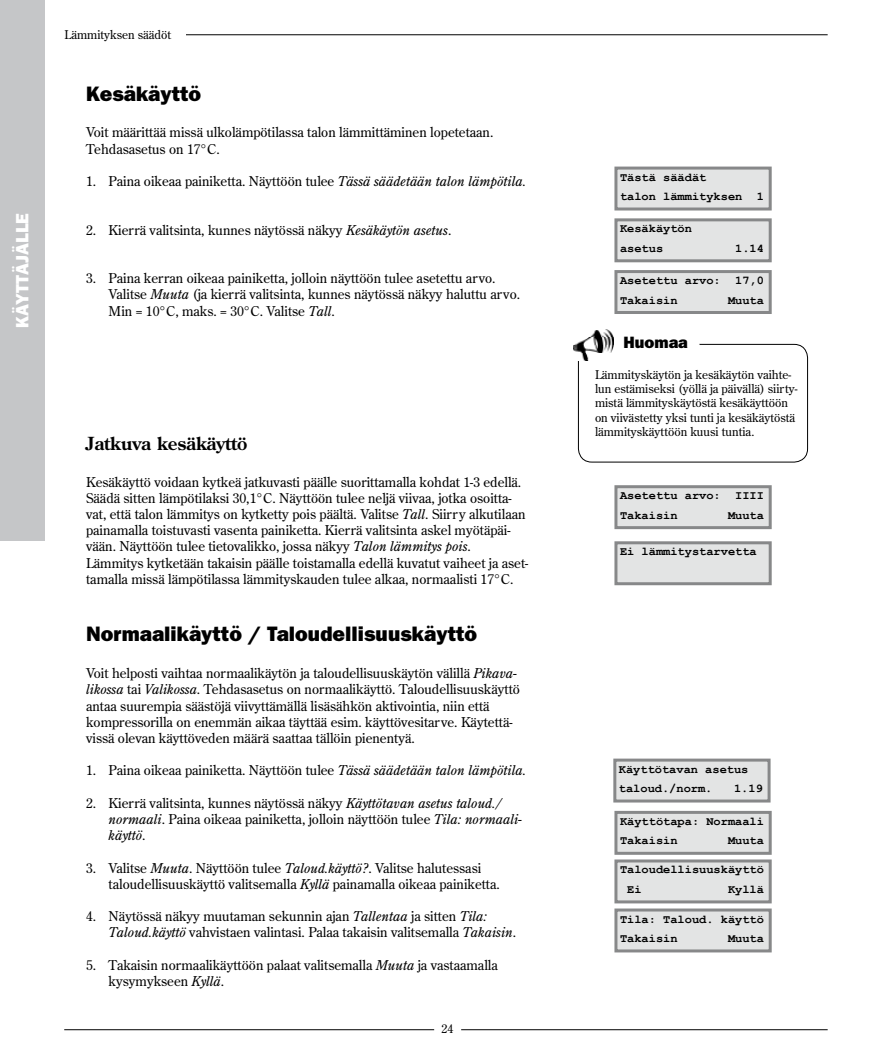
<style>
.page{position:relative;width:893px;height:1063px;background:#fff}
.page>*{position:absolute;margin:0;border:0;box-sizing:border-box;transform-origin:0 0}
.t1{font:800 21px "Franklin Gothic";color:#000}
.t2{font:700 18px "Century Old Style";color:#000}
.t3{font:800 18px "Franklin Gothic";color:#fff}
.t4{font:800 16.5px "Franklin Gothic";color:#000}
.t5{font:13.5px/16.2px "Century Old Style";color:#000}
.t6{font:700 12px/19.5px "Courier New";color:#000}
.t7{font:12px/14.4px "Century Old Style";color:#000}
.s1{font-style:italic}
</style>
<div class="page">
<hr style="left:64px;top:34px;width:764px;height:1px;background:#000">
<hr style="left:64px;top:1029px;width:764px;height:1px;background:#000">
<div style="left:434px;top:1027px;width:27px;height:11px;border:2px solid #fff"></div>
<div style="left:0;top:0;width:45px;height:541px;background:#c5c6c8"></div>
<div style="left:616px;top:168px;width:154px;height:41px;background:#e3e4e4"></div>
<div style="left:614px;top:167px;width:158px;height:44px;border:3px solid #878889"></div>
<div style="left:616px;top:220px;width:154px;height:41px;background:#e3e4e4"></div>
<div style="left:614px;top:218px;width:158px;height:44px;border:3px solid #878889"></div>
<div style="left:616px;top:272px;width:154px;height:41px;background:#e3e4e4"></div>
<div style="left:614px;top:270px;width:158px;height:44px;border:3px solid #878889"></div>
<div style="left:578px;top:344px;width:230px;height:118px;border:1px solid #000;border-radius:14px"></div>
<svg style="left:578px;top:343px;width:123px;height:18px"></svg>
<img style="left:573px;top:329px;width:41px;height:31px">
<div style="left:52px;top:27px;width:133px;height:15px;background:#fff"></div>
<div style="left:616px;top:487px;width:154px;height:41px;background:#e3e4e4"></div>
<div style="left:614px;top:485px;width:158px;height:44px;border:3px solid #878889"></div>
<div style="left:616px;top:543px;width:154px;height:41px;background:#e3e4e4"></div>
<div style="left:614px;top:541px;width:158px;height:44px;border:3px solid #878889"></div>
<div style="left:615px;top:760px;width:154px;height:41px;background:#e3e4e4"></div>
<div style="left:613px;top:759px;width:158px;height:44px;border:3px solid #878889"></div>
<div style="left:616px;top:861px;width:154px;height:41px;background:#e3e4e4"></div>
<div style="left:614px;top:859px;width:158px;height:44px;border:3px solid #878889"></div>
<div style="left:616px;top:910px;width:154px;height:41px;background:#e3e4e4"></div>
<div style="left:614px;top:909px;width:158px;height:43px;border:3px solid #878889"></div>
<div style="left:616px;top:812px;width:154px;height:41px;background:#e3e4e4"></div>
<div style="left:614px;top:811px;width:158px;height:44px;border:3px solid #878889"></div>
<h2 class="t3" style="left:12px;top:328px;width:116px;rotate:-90deg">KÄYTTÄJÄLLE</h2>
<p class="t7" style="left:64px;top:27px;width:108px">Lämmityksen säädöt</p>
<h1 class="t1" style="left:86px;top:81px;width:117px">Kesäkäyttö</h1>
<p class="t5" style="left:86px;top:124px;width:409px">Voit määrittää missä ulkolämpötilassa talon lämmittäminen lopetetaan.<br>Tehdasasetus on 17°C.</p>
<p class="t5" style="left:86px;top:173px;width:442px">1. Paina oikeaa painiketta. Näyttöön tulee <span class="s1">Tässä säädetään talon lämpötila.</span></p>
<p class="t5" style="left:86px;top:221px;width:367px">2. Kierrä valitsinta, kunnes näytössä näkyy <span class="s1">Kesäkäytön asetus</span>.</p>
<p class="t5" style="left:109px;top:270px;width:413px;text-indent:-22px">3. Paina kerran oikeaa painiketta, jolloin näyttöön tulee asetettu arvo.<br>Valitse <span class="s1">Muuta</span> (ja kierrä valitsinta, kunnes näytössä näkyy haluttu arvo.<br>Min = 10°C, maks. = 30°C. Valitse <span class="s1">Tall</span>.</p>
<h2 class="t2" style="left:86px;top:432px;width:163px">Jatkuva kesäkäyttö</h2>
<p class="t5" style="left:86px;top:473px;width:444px">Kesäkäyttö voidaan kytkeä jatkuvasti päälle suorittamalla kohdat 1-3 edellä.<br>Säädä sitten lämpötilaksi 30,1°C. Näyttöön tulee neljä viivaa, jotka osoitta&shy;vat, että talon lämmitys on kytketty pois päältä. Valitse <span class="s1">Tall</span>. Siirry alkutilaan painamalla toistuvasti vasenta painiketta. Kierrä valitsinta askel myötäpäi&shy;vään. Näyttöön tulee tietovalikko, jossa näkyy <span class="s1">Talon lämmitys pois</span>.<br>Lämmitys kytketään takaisin päälle toistamalla edellä kuvatut vaiheet ja aset&shy;tamalla missä lämpötilassa lämmityskauden tulee alkaa, normaalisti 17°C.</p>
<h1 class="t1" style="left:86px;top:622px;width:392px">Normaalikäyttö / Taloudellisuuskäyttö</h1>
<p class="t5" style="left:86px;top:665px;width:435px">Voit helposti vaihtaa normaalikäytön ja taloudellisuuskäytön välillä <span class="s1">Pikava&shy;likossa</span> tai <span class="s1">Valikossa</span>. Tehdasasetus on normaalikäyttö. Taloudellisuuskäyttö antaa suurempia säästöjä viivyttämällä lisäsähkön aktivointia, niin että kompressorilla on enemmän aikaa täyttää esim. käyttövesitarve. Käytettä&shy;vissä olevan käyttöveden määrä saattaa tällöin pienentyä.</p>
<p class="t5" style="left:86px;top:762px;width:442px">1. Paina oikeaa painiketta. Näyttöön tulee <span class="s1">Tässä säädetään talon lämpötila.</span></p>
<p class="t5" style="left:109px;top:795px;width:415px;text-indent:-22px">2. Kierrä valitsinta, kunnes näytössä näkyy <span class="s1">Käyttötavan asetus taloud./ normaali</span>. Paina oikeaa painiketta, jolloin näyttöön tulee <span class="s1">Tila: normaali&shy;käyttö</span>.</p>
<p class="t5" style="left:109px;top:859px;width:393px;text-indent:-23px">3. Valitse <span class="s1">Muuta</span>. Näyttöön tulee <span class="s1">Taloud.käyttö?</span>. Valitse halutessasi taloudellisuuskäyttö valitsemalla <span class="s1">Kyllä</span> painamalla oikeaa painiketta.</p>
<p class="t5" style="left:109px;top:908px;width:409px;text-indent:-22px">4. Näytössä näkyy muutaman sekunnin ajan <span class="s1">Tallentaa</span> ja sitten <span class="s1">Tila:<br>Taloud.käyttö</span> vahvistaen valintasi. Palaa takaisin valitsemalla <span class="s1">Takaisin</span>.</p>
<p class="t5" style="left:109px;top:957px;width:391px;text-indent:-22px">5. Takaisin normaalikäyttöön palaat valitsemalla <span class="s1">Muuta</span> ja vastaamalla kysymykseen <span class="s1">Kyllä</span>.</p>
<p class="t7" style="left:441px;top:1022px;width:13px">24</p>
<p class="t6" style="left:620px;top:167px;width:146px">Tästä säädät<br>talon lämmityksen 1</p>
<p class="t6" style="left:620px;top:218px;width:73px">Kesäkäytön asetus</p>
<p class="t6" style="left:735px;top:238px;width:30px">1.14</p>
<p class="t6" style="left:620px;top:270px;width:146px">Asetettu arvo: 17,0<br>Takaisin</p>
<p class="t6" style="left:728px;top:290px;width:38px">Muuta</p>
<p class="t4" style="left:623px;top:333px;width:66px">Huomaa</p>
<p class="t7" style="left:595px;top:367px;width:204px">Lämmityskäytön ja kesäkäytön vaihte&shy;lun estämiseksi (yöllä ja päivällä) siirty&shy;mistä lämmityskäytöstä kesäkäyttöön on viivästetty yksi tunti ja kesäkäytöstä lämmityskäyttöön kuusi tuntia.</p>
<p class="t6" style="left:620px;top:485px;width:146px">Asetettu arvo: IIII<br>Takaisin</p>
<p class="t6" style="left:728px;top:505px;width:38px">Muuta</p>
<p class="t6" style="left:620px;top:541px;width:138px">Ei lämmitystarvetta</p>
<p class="t6" style="left:619px;top:759px;width:131px">Käyttötavan asetus taloud./norm.</p>
<p class="t6" style="left:734px;top:778px;width:30px">1.19</p>
<p class="t6" style="left:620px;top:811px;width:146px">Käyttötapa: Normaali<br>Takaisin</p>
<p class="t6" style="left:728px;top:830px;width:38px">Muuta</p>
<p class="t6" style="left:627px;top:860px;width:138px;text-indent:-7px">Taloudellisuuskäyttö<br>Ei</p>
<p class="t6" style="left:728px;top:879px;width:38px">Kyllä</p>
<p class="t6" style="left:620px;top:909px;width:146px">Tila: Taloud. käyttö<br>Takaisin</p>
<p class="t6" style="left:728px;top:928px;width:38px">Muuta</p>
</div>
